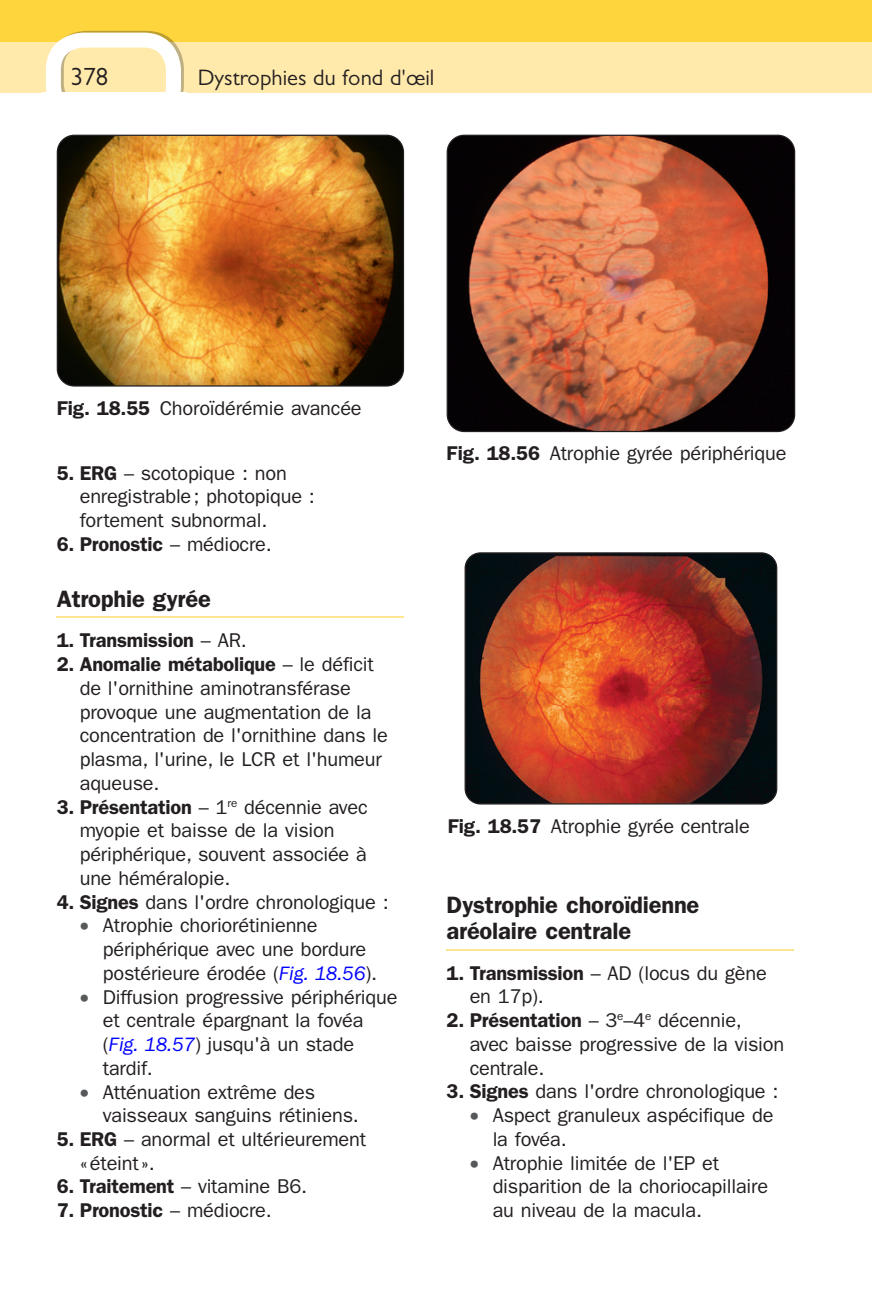
<style>
.page{position:relative;width:872px;height:1304px;background:#fff}
.page>*{position:absolute;margin:0;border:0;box-sizing:border-box;transform-origin:0 0}
.t1{font:25px "Gill Sans";color:#231f20}
.t2{font:600 23.75px/25.8px "Franklin Gothic";letter-spacing:-.01em;color:#231f20}
.t3{font:22.5px "Gill Sans";color:#231f20}
.t4{font:20px/23.8px "Franklin Gothic";letter-spacing:-.01em;color:#231f20}
.t5{font:600 20px "Franklin Gothic";letter-spacing:-.01em;color:#231f20}
.s1{font-weight:600}
.s2{font-weight:400}
.s3{color:#57585a}
.s4{font-style:italic;color:#00f}
</style>
<div class="page">
<div style="left:0;top:0;width:872px;height:92px;background:#ffd53e"></div>
<div style="left:0;top:42px;width:872px;height:50px;background:#ffeaab"></div>
<svg style="left:46px;top:31px;width:138px;height:61px"></svg>
<hr style="left:57px;top:617px;width:347px;height:1px;background:#ffe492">
<hr style="left:446px;top:949px;width:348px;height:2px;background:#ffe492">
<img style="left:448px;top:135px;width:346px;height:296px">
<div style="left:446px;top:135px;width:349px;height:297px;border:1px solid #231f20;border-radius:17px"></div>
<img style="left:57px;top:135px;width:346px;height:250px">
<div style="left:57px;top:135px;width:347px;height:252px;border:1px solid #231f20;border-radius:17px"></div>
<img style="left:466px;top:553px;width:310px;height:250px">
<div style="left:464px;top:552px;width:313px;height:253px;border:1px solid #231f20;border-radius:15px"></div>
<p class="t1" style="left:71px;top:62px;width:39px">378</p>
<p class="t3" style="left:198px;top:65px;width:238px">Dystrophies du fond d'œil</p>
<p class="t4" style="left:57px;top:396px;width:306px"><span class="s1">Fig. 18.55</span> Choroïdérémie avancée</p>
<p class="t4" style="left:80px;top:461px;width:237px;text-indent:-23px"><span class="s1">5. ERG</span> – scotopique : non enregistrable ; photopique : fortement subnormal.</p>
<p class="t5" style="left:57px;top:532px;width:217px">6. Pronostic <span class="s2">– médiocre.</span></p>
<p class="t2" style="left:57px;top:586px;width:156px">Atrophie gyrée</p>
<p class="t5" style="left:57px;top:629px;width:192px">1. Transmission <span class="s2">– AR.</span></p>
<p class="t4" style="left:80px;top:653px;width:310px;text-indent:-23px"><span class="s1">2. Anomalie métabolique</span> – le déficit de l'ornithine aminotransférase provoque une augmentation de la concentration de l'ornithine dans le plasma, l'urine, le LCR et l'humeur aqueuse.</p>
<p class="t4" style="left:80px;top:795px;width:289px;text-indent:-23px"><span class="s1">3. Présentation</span> – 1 <sup>re</sup> décennie avec myopie et baisse de la vision périphérique, souvent associée à une héméralopie.</p>
<p class="t4" style="left:57px;top:890px;width:333px"><span class="s1">4. Signes</span> dans l'ordre chronologique :</p>
<p class="t4" style="left:103px;top:914px;width:276px;text-indent:-23px"><span class="s3">•</span> Atrophie choriorétinienne périphérique avec une bordure postérieure érodée ( <span class="s4">Fig. 18.56</span> ).</p>
<p class="t4" style="left:103px;top:985px;width:296px;text-indent:-23px"><span class="s3">•</span> Diffusion progressive périphérique et centrale épargnant la fovéa<br>( <span class="s4">Fig. 18.57</span> ) jusqu'à un stade tardif.</p>
<p class="t4" style="left:103px;top:1080px;width:257px;text-indent:-23px"><span class="s3">•</span> Atténuation extrême des vaisseaux sanguins rétiniens.</p>
<p class="t4" style="left:80px;top:1127px;width:288px;text-indent:-23px"><span class="s1">5. ERG</span> – anormal et ultérieurement « éteint ».</p>
<p class="t5" style="left:57px;top:1175px;width:252px">6. Traitement <span class="s2">– vitamine B6.</span></p>
<p class="t5" style="left:57px;top:1199px;width:217px">7. Pronostic <span class="s2">– médiocre.</span></p>
<p class="t4" style="left:446px;top:442px;width:341px"><span class="s1">Fig. 18.56</span> Atrophie gyrée périphérique</p>
<p class="t4" style="left:448px;top:814px;width:304px"><span class="s1">Fig. 18.57</span> Atrophie gyrée centrale</p>
<p class="t2" style="left:446px;top:892px;width:254px">Dystrophie choroïdienne aréolaire centrale</p>
<p class="t4" style="left:469px;top:961px;width:299px;text-indent:-23px"><span class="s1">1. Transmission</span> – AD (locus du gène en 17p).</p>
<p class="t4" style="left:469px;top:1009px;width:316px;text-indent:-23px"><span class="s1">2. Présentation</span> – 3 <sup>e</sup> –4 <sup>e</sup> décennie, avec baisse progressive de la vision centrale.</p>
<p class="t4" style="left:446px;top:1080px;width:333px"><span class="s1">3. Signes</span> dans l'ordre chronologique :</p>
<p class="t4" style="left:493px;top:1104px;width:282px;text-indent:-23px"><span class="s3">•</span> Aspect granuleux aspécifique de la fovéa.</p>
<p class="t4" style="left:493px;top:1151px;width:277px;text-indent:-23px"><span class="s3">•</span> Atrophie limitée de l'EP et disparition de la choriocapillaire au niveau de la macula.</p>
</div>
